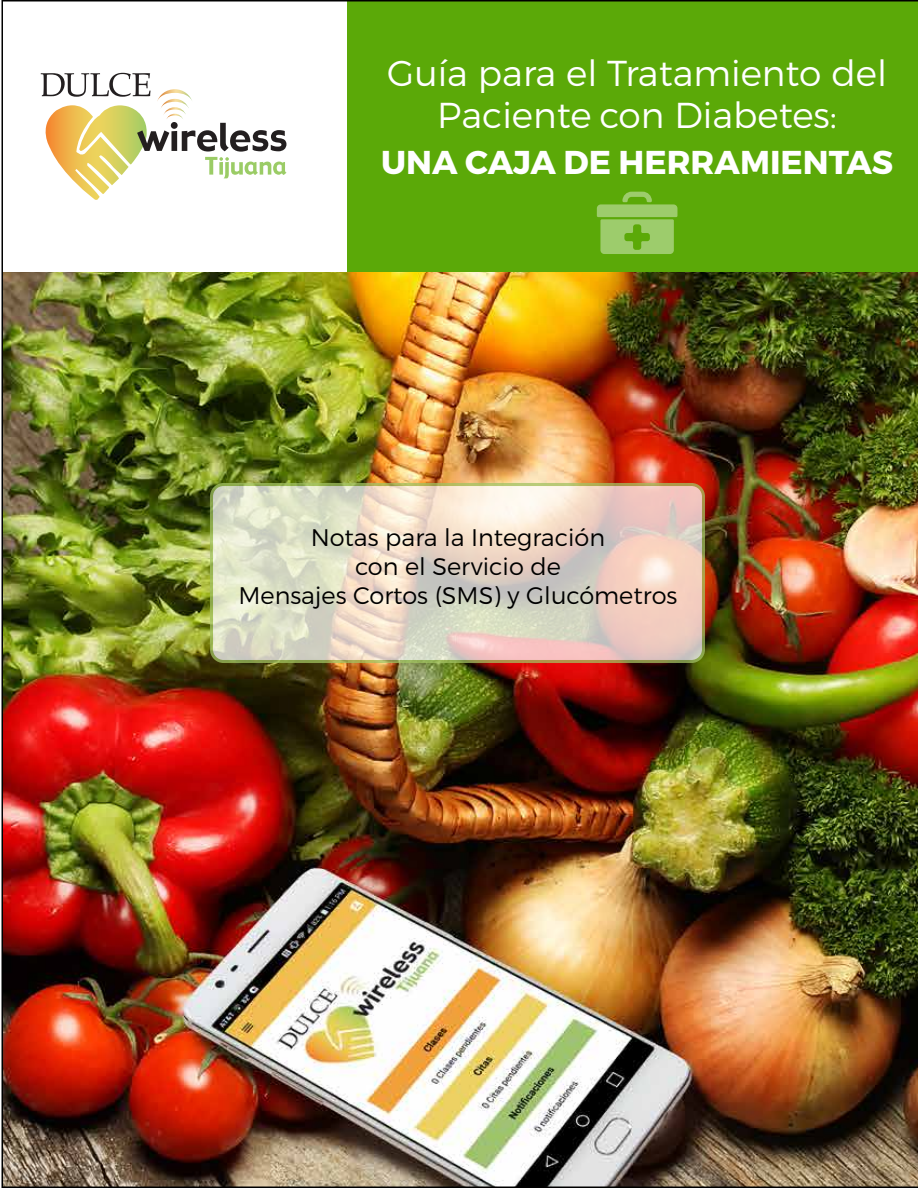
<style>
.page{position:relative;width:918px;height:1188px;background:#fff}
.page>*{position:absolute;margin:0;border:0;box-sizing:border-box;transform-origin:0 0}
.t1{font:300 36px/42px "Montserrat";color:#fff;text-align:center}
.t2{font:700 33px "Montserrat";color:#fff}
.t3{font:300 24px/28.8px "Montserrat";color:#000;text-align:center}
.t4{font:600 21.6px "Montserrat";color:#fff}
</style>
<div class="page">
<img style="left:2px;top:0;width:916px;height:1188px">
<h1 class="t1" style="left:387px;top:52px;width:501px">Guía para el Tratamiento del<br>Paciente con Diabetes:</h1>
<h2 class="t2" style="left:381px;top:142px;width:514px">UNA CAJA DE HERRAMIENTAS</h2>
<p class="t4" style="left:384px;top:58px;width:335px">UNA CAJA DE HERRAMIENTAS</p>
<p class="t3" style="left:238px;top:523px;width:440px">Notas para la Integración<br>con el Servicio de<br>Mensajes Cortos (SMS) y Glucómetros</p>
</div>
